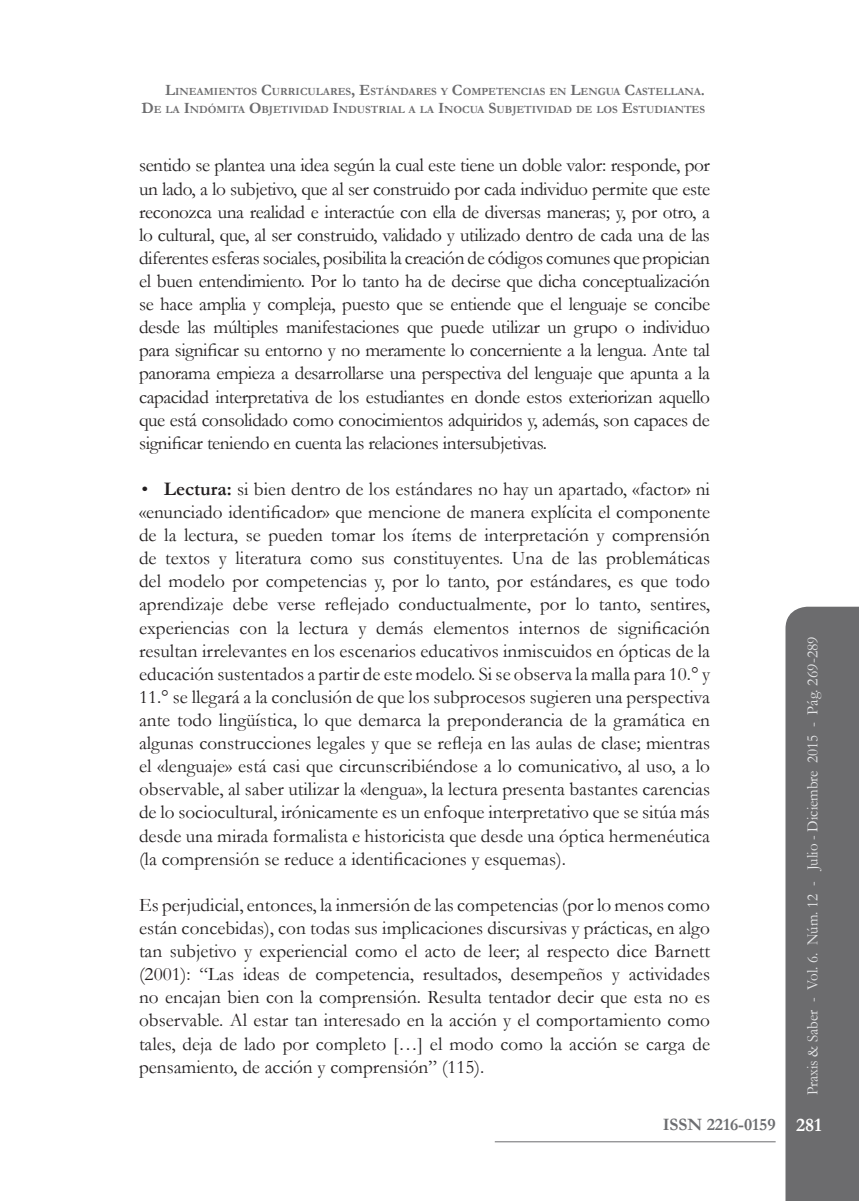
<style>
.page{position:relative;width:859px;height:1201px;background:#fff}
.page>*{position:absolute;margin:0;border:0;box-sizing:border-box;transform-origin:0 0}
.t1{font:19.25px/23.1px "Garamond";color:#231f20;text-align:justify}
.t2{font:700 17.5px "Garamond";color:#6c6d70}
.t3{font:15.75px "Garamond";color:#e6e7e9;scale:.95 1}
.t4{font:700 11.03px/17.5px "Garamond";color:#6c6c6e;text-align:right}
.s1{font-size:15.75px}
.s2{font-family:"Courier New"}
.s3{font-weight:700}
.s4{font-size:19.25px;color:#fff}
</style>
<div class="page">
<div style="left:785px;top:606px;width:73px;height:594px;background:#6c6c6e"></div>
<hr style="left:494px;top:1141px;width:281px;height:1px;background:#6c6c6e">
<p class="t4" style="left:141px;top:83px;width:565px"><span class="s1">L</span>INEAMIENTOS <span class="s1">C</span>URRICULARES<span class="s1">, E</span>STÁNDARES Y <span class="s1">C</span>OMPETENCIAS EN <span class="s1">L</span>ENGUA <span class="s1">C</span>ASTELLANA<span class="s1">.<br>D</span>E LA <span class="s1">I</span>NDÓMITA <span class="s1">O</span>BJETIVIDAD <span class="s1">I</span>NDUSTRIAL A LA <span class="s1">I</span>NOCUA <span class="s1">S</span>UBJETIVIDAD DE LOS <span class="s1">E</span>STUDIANTES</p>
<p class="t1" style="left:139px;top:153px;width:572px">sentido se plantea una idea según la cual este tiene un doble valor: responde, por un lado, a lo subjetivo, que al ser construido por cada individuo permite que este reconozca una realidad e interactúe con ella de diversas maneras; y, por otro, a lo cultural, que, al ser construido, validado y utilizado dentro de cada una de las diferentes esferas sociales, posibilita la creación de códigos comunes que propician el buen entendimiento. Por lo tanto ha de decirse que dicha conceptualización se hace amplia y compleja, puesto que se entiende que el lenguaje se concibe desde las múltiples manifestaciones que puede utilizar un grupo o individuo para significar su entorno y no meramente lo concerniente a la lengua. Ante tal panorama empieza a desarrollarse una perspectiva del lenguaje que apunta a la capacidad interpretativa de los estudiantes en donde estos exteriorizan aquello que está consolidado como conocimientos adquiridos y, además, son capaces de significar teniendo en cuenta las relaciones intersubjetivas.</p>
<p class="t1" style="left:139px;top:477px;width:572px"><span class="s2">•</span> <span class="s3">Lectura:</span> si bien dentro de los estándares no hay un apartado, «factor» ni «enunciado identificador» que mencione de manera explícita el componente de la lectura, se pueden tomar los ítems de interpretación y comprensión de textos y literatura como sus constituyentes. Una de las problemáticas del modelo por competencias y, por lo tanto, por estándares, es que todo aprendizaje debe verse reflejado conductualmente, por lo tanto, sentires, experiencias con la lectura y demás elementos internos de significación resultan irrelevantes en los escenarios educativos inmiscuidos en ópticas de la educación sustentados a partir de este modelo. Si se observa la malla para 10.° y 11.° se llegará a la conclusión de que los subprocesos sugieren una perspectiva ante todo lingüística, lo que demarca la preponderancia de la gramática en algunas construcciones legales y que se refleja en las aulas de clase; mientras el «lenguaje» está casi que circunscribiéndose a lo comunicativo, al uso, a lo observable, al saber utilizar la «lengua», la lectura presenta bastantes carencias de lo sociocultural, irónicamente es un enfoque interpretativo que se sitúa más desde una mirada formalista e historicista que desde una óptica hermenéutica (la comprensión se reduce a identificaciones y esquemas).</p>
<p class="t1" style="left:139px;top:892px;width:572px">Es perjudicial, entonces, la inmersión de las competencias (por lo menos como están concebidas), con todas sus implicaciones discursivas y prácticas, en algo tan subjetivo y experiencial como el acto de leer; al respecto dice Barnett (2001): “Las ideas de competencia, resultados, desempeños y actividades no encajan bien con la comprensión. Resulta tentador decir que esta no es observable. Al estar tan interesado en la acción y el comportamiento como tales, deja de lado por completo […] el modo como la acción se carga de pensamiento, de acción y comprensión” (115).</p>
<p class="t3" style="left:801px;top:1095px;width:485px;rotate:-90deg">Praxis &amp; Saber - Vol. 6. Núm. 12 - Julio - Diciembre 2015 - Pág. 269-289</p>
<p class="t2" style="left:662px;top:1112px;width:160px">ISSN 2216-0159 <span class="s4">281</span></p>
</div>
